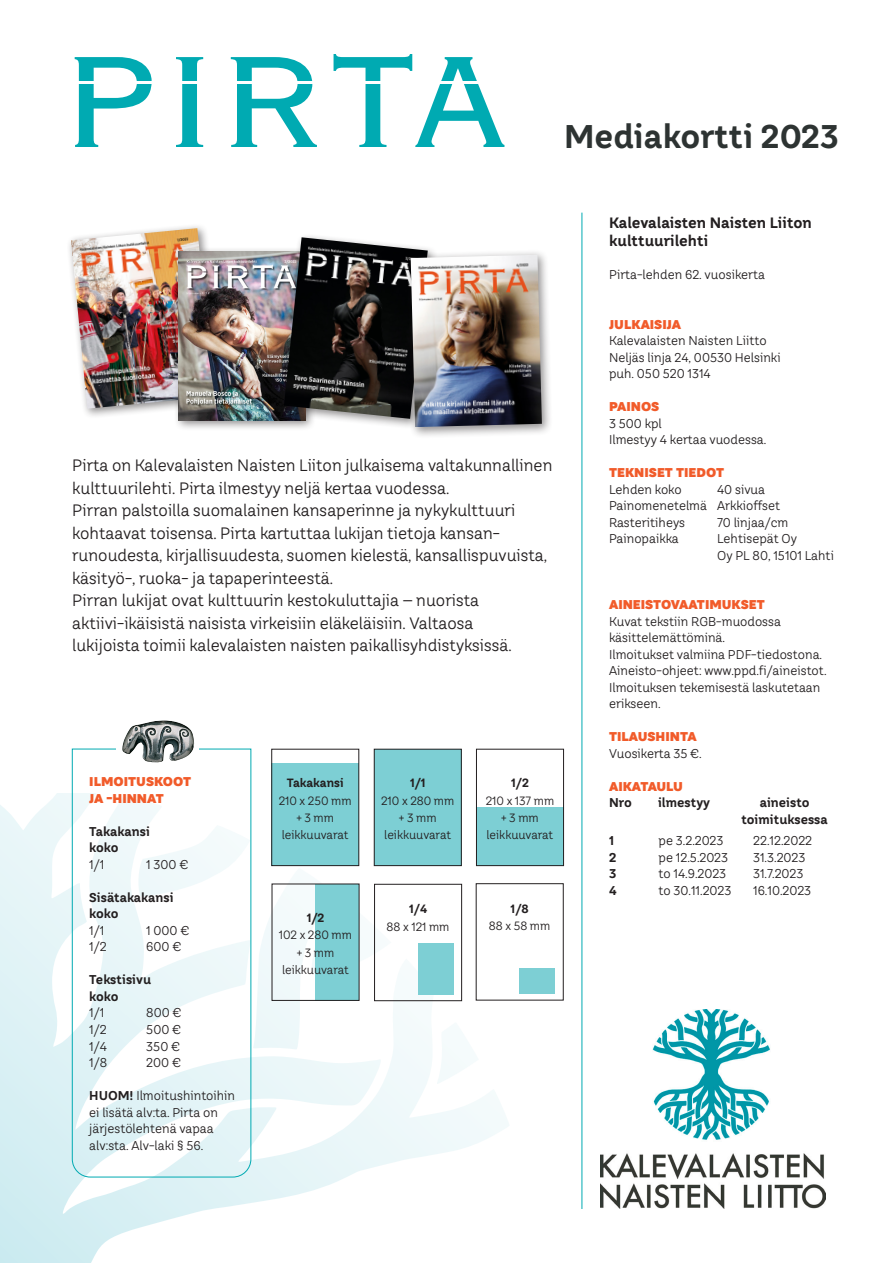
<style>
.page{position:relative;width:893px;height:1263px;background:#fff}
.page>*{position:absolute;margin:0;border:0;box-sizing:border-box;transform-origin:0 0}
.Väliotiskko{font:700 32.85px "TT Hazelnuts";color:#2d3332}
.t1{font:16.5px/22.5px "TT Hazelnuts";color:#231f20}
.t2{font:700 15px/18px "TT Hazelnuts";color:#231f20}
.t3{font:12.75px/16.5px "TT Hazelnuts";color:#231f20}
.t4{font:900 12.75px/16.5px "TT Hazelnuts";color:#f15b2a}
.t5{font:700 12.75px "TT Hazelnuts";color:#231f20}
.t6{font:900 12.75px "TT Hazelnuts";letter-spacing:-.02em;color:#f15b2a}
.t7{font:12px/17.4px "TT Hazelnuts";color:#231f20;text-align:center}
.t8{font:700 12px "TT Hazelnuts";color:#231f20}
.s1{font-weight:700}
</style>
<div class="page">
<svg style="left:0;top:793px;width:537px;height:470px"></svg>
<div style="left:374px;top:884px;width:88px;height:117px;border:1px solid #231f20"></div>
<div style="left:316px;top:884px;width:43px;height:116px;background:#7dcfd4"></div>
<div style="left:476px;top:807px;width:87px;height:58px;background:#7dcfd4"></div>
<svg style="left:75px;top:54px;width:429px;height:93px"></svg>
<img style="left:601px;top:1009px;width:224px;height:199px">
<hr style="left:582px;top:213px;width:1px;height:996px;background:#00aab2">
<div style="left:374px;top:749px;width:87px;height:117px;background:#7dcfd4"></div>
<div style="left:374px;top:749px;width:87px;height:117px;border:1px solid #231f20"></div>
<div style="left:476px;top:749px;width:88px;height:117px;border:1px solid #231f20"></div>
<div style="left:272px;top:763px;width:87px;height:103px;background:#7dcfd4"></div>
<div style="left:272px;top:749px;width:87px;height:117px;border:1px solid #231f20"></div>
<div style="left:418px;top:943px;width:35px;height:52px;background:#7dcfd4"></div>
<div style="left:520px;top:969px;width:35px;height:25px;background:#7dcfd4"></div>
<svg style="left:72px;top:749px;width:179px;height:428px"></svg>
<div style="left:116px;top:706px;width:83px;height:60px;background:#fff"></div>
<img style="left:122px;top:720px;width:73px;height:43px">
<div style="left:66px;top:223px;width:158px;height:196px;background:#231f20;opacity:.5"></div>
<img style="left:71px;top:228px;width:143px;height:181px">
<div style="left:173px;top:246px;width:143px;height:186px;background:#231f20;opacity:.5"></div>
<img style="left:178px;top:251px;width:101px;height:169px">
<div style="left:279px;top:232px;width:159px;height:197px;background:#231f20;opacity:.5"></div>
<img style="left:284px;top:237px;width:144px;height:182px">
<div style="left:405px;top:249px;width:149px;height:190px;background:#231f20;opacity:.5"></div>
<img style="left:411px;top:255px;width:131px;height:172px">
<p class="Väliotiskko" style="left:564px;top:115px;width:276px">Mediakortti 2023</p>
<p class="t1" style="left:72px;top:454px;width:482px">Pirta on Kalevalaisten Naisten Liiton julkaisema valtakunnallinen kulttuurilehti. Pirta ilmestyy neljä kertaa vuodessa.<br>Pirran palstoilla suomalainen kansaperinne ja nykykulttuuri kohtaavat toisensa. Pirta kartuttaa lukijan tietoja kansan&shy;runoudesta, kirjallisuudesta, suomen kielestä, kansallispuvuista, käsityö-, ruoka- ja tapaperinteestä.</p>
<p class="t1" style="left:72px;top:589px;width:441px">Pirran lukijat ovat kulttuurin kestokuluttajia – nuorista aktiivi-ikäisistä naisista virkeisiin eläkeläisiin. Valtaosa lukijoista toimii kalevalaisten naisten paikallisyhdistyksissä.</p>
<p class="t4" style="left:89px;top:774px;width:103px">ILMOITUSKOOT<br>JA -HINNAT</p>
<p class="t5" style="left:89px;top:823px;width:62px">Takakansi</p>
<p class="t5" style="left:89px;top:840px;width:31px">koko</p>
<p class="t3" style="left:89px;top:856px;width:16px">1/1</p>
<p class="t3" style="left:146px;top:856px;width:43px">1 300 €</p>
<p class="t5" style="left:89px;top:889px;width:86px">Sisätakakansi</p>
<p class="t5" style="left:89px;top:906px;width:31px">koko</p>
<p class="t3" style="left:89px;top:922px;width:16px">1/1</p>
<p class="t3" style="left:146px;top:922px;width:45px">1 000 €</p>
<p class="t3" style="left:89px;top:938px;width:19px">1/2</p>
<p class="t3" style="left:146px;top:938px;width:36px">600 €</p>
<p class="t5" style="left:89px;top:972px;width:63px">Tekstisivu</p>
<p class="t5" style="left:89px;top:988px;width:31px">koko</p>
<p class="t3" style="left:89px;top:1004px;width:16px">1/1</p>
<p class="t3" style="left:146px;top:1004px;width:37px">800 €</p>
<p class="t3" style="left:89px;top:1021px;width:19px">1/2</p>
<p class="t3" style="left:146px;top:1021px;width:36px">500 €</p>
<p class="t3" style="left:89px;top:1037px;width:19px">1/4</p>
<p class="t3" style="left:146px;top:1037px;width:35px">350 €</p>
<p class="t3" style="left:89px;top:1054px;width:19px">1/8</p>
<p class="t3" style="left:146px;top:1054px;width:36px">200 €</p>
<p class="t3" style="left:89px;top:1087px;width:147px"><span class="s1">HUOM!</span> Ilmoitushintoihin ei lisätä alv:ta. Pirta on järjestölehtenä vapaa alv:sta. Alv-laki § 56.</p>
<p class="t8" style="left:287px;top:775px;width:59px">Takakansi</p>
<p class="t7" style="left:279px;top:791px;width:75px">210 x 250 mm</p>
<p class="t7" style="left:282px;top:809px;width:68px">+ 3 mm leikkuuvarat</p>
<p class="t8" style="left:307px;top:910px;width:19px">1/2</p>
<p class="t7" style="left:279px;top:926px;width:75px">102 x 280 mm</p>
<p class="t7" style="left:282px;top:944px;width:68px">+ 3 mm leikkuuvarat</p>
<p class="t8" style="left:410px;top:775px;width:17px">1/1</p>
<p class="t7" style="left:381px;top:791px;width:75px">210 x 280 mm</p>
<p class="t7" style="left:384px;top:809px;width:68px">+ 3 mm leikkuuvarat</p>
<p class="t8" style="left:409px;top:901px;width:19px">1/4</p>
<p class="t7" style="left:387px;top:918px;width:64px">88 x 121 mm</p>
<p class="t8" style="left:511px;top:775px;width:19px">1/2</p>
<p class="t7" style="left:486px;top:791px;width:70px">210 x 137 mm</p>
<p class="t7" style="left:487px;top:809px;width:68px">+ 3 mm leikkuuvarat</p>
<p class="t8" style="left:511px;top:901px;width:20px">1/8</p>
<p class="t7" style="left:489px;top:917px;width:63px">88 x 58 mm</p>
<p class="t2" style="left:609px;top:214px;width:204px">Kalevalaisten Naisten Liiton kulttuurilehti</p>
<p class="t3" style="left:609px;top:266px;width:157px">Pirta-lehden 62. vuosikerta</p>
<p class="t4" style="left:609px;top:316px;width:73px">JULKAISIJA</p>
<p class="t3" style="left:609px;top:332px;width:159px">Kalevalaisten Naisten Liitto</p>
<p class="t3" style="left:609px;top:349px;width:173px">Neljäs linja 24, 00530 Helsinki</p>
<p class="t3" style="left:609px;top:365px;width:103px">puh. 050 520 1314</p>
<p class="t4" style="left:609px;top:399px;width:52px">PAINOS</p>
<p class="t3" style="left:609px;top:415px;width:54px">3 500 kpl</p>
<p class="t3" style="left:609px;top:431px;width:159px">Ilmestyy 4 kertaa vuodessa.</p>
<p class="t4" style="left:609px;top:465px;width:117px">TEKNISET TIEDOT</p>
<p class="t3" style="left:609px;top:481px;width:74px">Lehden koko</p>
<p class="t3" style="left:717px;top:481px;width:49px">40 sivua</p>
<p class="t3" style="left:609px;top:497px;width:173px">Painomenetelmä Arkkioffset</p>
<p class="t3" style="left:609px;top:514px;width:77px">Rasteritiheys</p>
<p class="t3" style="left:717px;top:514px;width:73px">70 linjaa/cm</p>
<p class="t3" style="left:609px;top:530px;width:71px">Painopaikka</p>
<p class="t3" style="left:717px;top:530px;width:118px">Lehtisepät Oy<br>Oy PL 80, 15101 Lahti</p>
<p class="t4" style="left:609px;top:597px;width:157px">AINEISTOVAATIMUKSET</p>
<p class="t3" style="left:609px;top:613px;width:173px">Kuvat tekstiin RGB-muodossa käsittelemättöminä.</p>
<p class="t3" style="left:609px;top:646px;width:214px">Ilmoitukset valmiina PDF-tiedostona.</p>
<p class="t3" style="left:609px;top:662px;width:219px">Aineisto-ohjeet: www.ppd.fi/aineistot.<br>Ilmoituksen tekemisestä laskutetaan erikseen.</p>
<p class="t4" style="left:609px;top:729px;width:89px">TILAUSHINTA</p>
<p class="t3" style="left:609px;top:745px;width:94px">Vuosikerta 35 €.</p>
<p class="t6" style="left:609px;top:778px;width:75px">AIKATAULU</p>
<p class="t5" style="left:609px;top:794px;width:24px">Nro</p>
<p class="t5" style="left:658px;top:794px;width:54px">ilmestyy</p>
<p class="t5" style="left:760px;top:794px;width:51px">aineisto</p>
<p class="t5" style="left:741px;top:811px;width:88px">toimituksessa</p>
<p class="t5" style="left:609px;top:832px;width:6px">1</p>
<p class="t3" style="left:659px;top:832px;width:66px">pe 3.2.2023</p>
<p class="t3" style="left:753px;top:832px;width:61px">22.12.2022</p>
<p class="t5" style="left:609px;top:849px;width:9px">2</p>
<p class="t3" style="left:659px;top:849px;width:71px">pe 12.5.2023</p>
<p class="t3" style="left:753px;top:849px;width:54px">31.3.2023</p>
<p class="t5" style="left:609px;top:865px;width:9px">3</p>
<p class="t3" style="left:659px;top:865px;width:69px">to 14.9.2023</p>
<p class="t3" style="left:753px;top:865px;width:52px">31.7.2023</p>
<p class="t5" style="left:609px;top:882px;width:9px">4</p>
<p class="t3" style="left:659px;top:882px;width:74px">to 30.11.2023</p>
<p class="t3" style="left:753px;top:882px;width:60px">16.10.2023</p>
</div>
